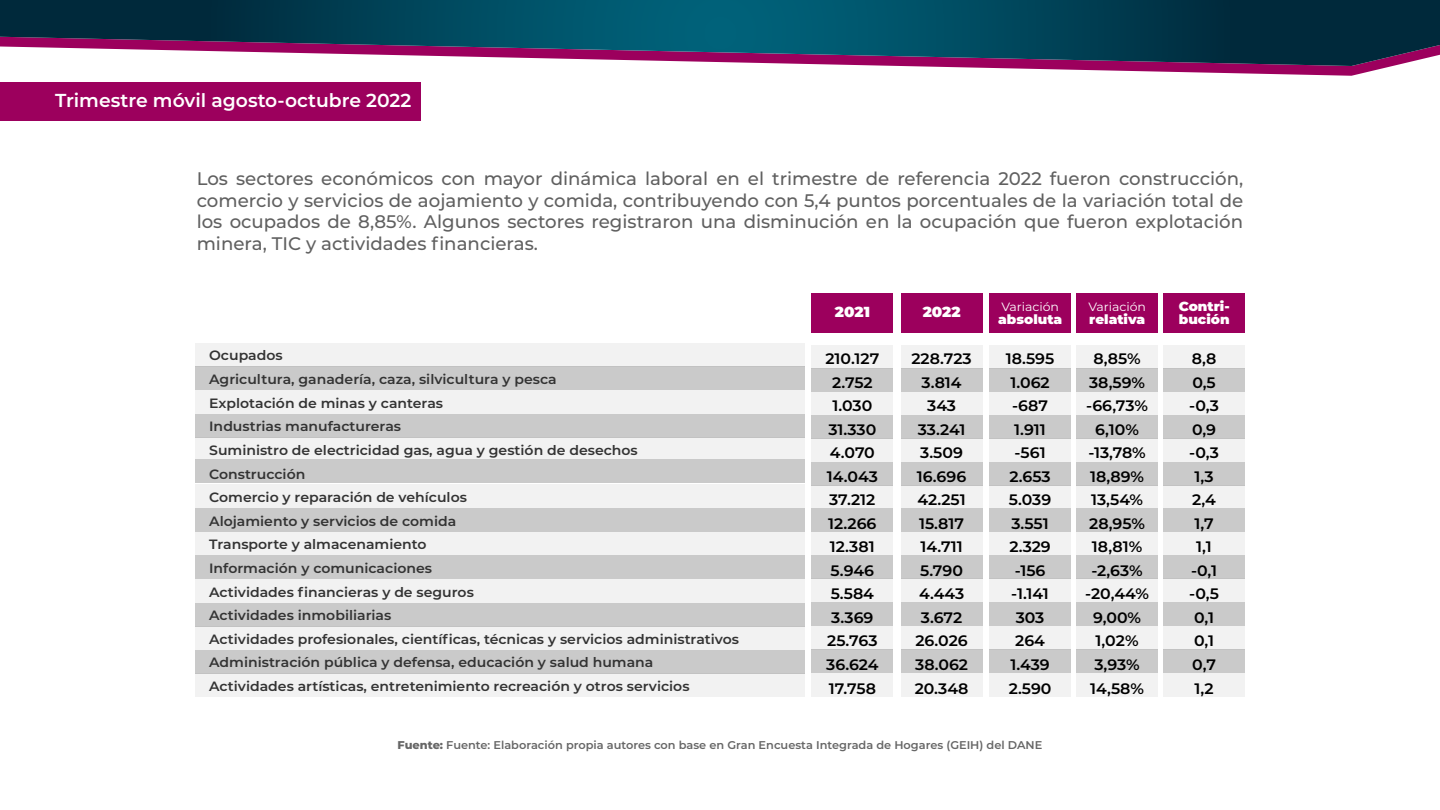
<style>
.page{position:relative;width:1440px;height:810px;background:#fff}
.page>*{position:absolute;margin:0;border:0;box-sizing:border-box;transform-origin:0 0}
.t1{font:600 18.75px "Montserrat";color:#fff}
.t2{font:500 18.15px/21.8px "Montserrat";color:#606060;text-align:justify}
.t3{font:600 15.15px/23.5px "Montserrat";color:#000;text-align:center;scale:1.04 1}
.t4{font:900 14.55px "Montserrat";color:#fff;scale:1.04 1}
.t5{font:600 13.5px/23.6px "Montserrat";color:#333;scale:1.04 1}
.t6{font:900 13.12px/13px "Montserrat";color:#fff;scale:1.04 1}
.t7{font:12px "Montserrat";color:#fff;scale:1.04 1}
.t8{font:600 11.25px "Montserrat";color:#666}
.s1{font-weight:800}
</style>
<div class="page">
<div style="left:0;top:82px;width:421px;height:39px;background:#9c005d"></div>
<div style="left:812px;top:294px;width:81px;height:39px;background:#9c005d"></div>
<div style="left:195px;top:367px;width:610px;height:23px;background:#cacaca"></div>
<div style="left:195px;top:343px;width:610px;height:24px;background:#f2f2f2"></div>
<div style="left:195px;top:390px;width:610px;height:24px;background:#f2f2f2"></div>
<div style="left:195px;top:414px;width:610px;height:23px;background:#cacaca"></div>
<div style="left:195px;top:437px;width:610px;height:24px;background:#f2f2f2"></div>
<div style="left:195px;top:459px;width:610px;height:23px;background:#cacaca"></div>
<div style="left:195px;top:485px;width:610px;height:23px;background:#f2f2f2"></div>
<div style="left:195px;top:508px;width:610px;height:24px;background:#cacaca"></div>
<div style="left:195px;top:532px;width:610px;height:23px;background:#f2f2f2"></div>
<div style="left:195px;top:556px;width:610px;height:23px;background:#cacaca"></div>
<div style="left:195px;top:579px;width:610px;height:23px;background:#f2f2f2"></div>
<div style="left:195px;top:603px;width:610px;height:23px;background:#cacaca"></div>
<div style="left:195px;top:626px;width:610px;height:24px;background:#f2f2f2"></div>
<div style="left:195px;top:650px;width:610px;height:23px;background:#cacaca"></div>
<div style="left:195px;top:673px;width:610px;height:24px;background:#f2f2f2"></div>
<div style="left:812px;top:392px;width:81px;height:23px;background:#f2f2f2"></div>
<div style="left:812px;top:368px;width:81px;height:24px;background:#cacaca"></div>
<div style="left:812px;top:345px;width:81px;height:24px;background:#f2f2f2"></div>
<div style="left:812px;top:462px;width:81px;height:23px;background:#cacaca"></div>
<div style="left:812px;top:415px;width:81px;height:24px;background:#cacaca"></div>
<div style="left:812px;top:438px;width:81px;height:24px;background:#f2f2f2"></div>
<div style="left:812px;top:532px;width:81px;height:23px;background:#f2f2f2"></div>
<div style="left:812px;top:485px;width:81px;height:24px;background:#f2f2f2"></div>
<div style="left:812px;top:508px;width:81px;height:24px;background:#cacaca"></div>
<div style="left:812px;top:602px;width:81px;height:24px;background:#cacaca"></div>
<div style="left:812px;top:649px;width:81px;height:24px;background:#cacaca"></div>
<div style="left:812px;top:673px;width:81px;height:24px;background:#f2f2f2"></div>
<div style="left:812px;top:626px;width:81px;height:23px;background:#f2f2f2"></div>
<div style="left:812px;top:555px;width:81px;height:24px;background:#cacaca"></div>
<div style="left:812px;top:579px;width:81px;height:23px;background:#f2f2f2"></div>
<div style="left:901px;top:294px;width:81px;height:39px;background:#9c005d"></div>
<div style="left:901px;top:392px;width:81px;height:23px;background:#f2f2f2"></div>
<div style="left:901px;top:368px;width:81px;height:24px;background:#cacaca"></div>
<div style="left:901px;top:345px;width:81px;height:24px;background:#f2f2f2"></div>
<div style="left:901px;top:462px;width:81px;height:23px;background:#cacaca"></div>
<div style="left:901px;top:415px;width:81px;height:24px;background:#cacaca"></div>
<div style="left:901px;top:438px;width:81px;height:24px;background:#f2f2f2"></div>
<div style="left:901px;top:532px;width:81px;height:23px;background:#f2f2f2"></div>
<div style="left:901px;top:485px;width:81px;height:24px;background:#f2f2f2"></div>
<div style="left:901px;top:508px;width:81px;height:24px;background:#cacaca"></div>
<div style="left:901px;top:602px;width:81px;height:24px;background:#cacaca"></div>
<div style="left:901px;top:649px;width:81px;height:24px;background:#cacaca"></div>
<div style="left:901px;top:673px;width:81px;height:24px;background:#f2f2f2"></div>
<div style="left:901px;top:626px;width:81px;height:23px;background:#f2f2f2"></div>
<div style="left:901px;top:555px;width:81px;height:24px;background:#cacaca"></div>
<div style="left:901px;top:579px;width:81px;height:23px;background:#f2f2f2"></div>
<div style="left:989px;top:294px;width:82px;height:39px;background:#9c005d"></div>
<div style="left:989px;top:392px;width:82px;height:23px;background:#f2f2f2"></div>
<div style="left:989px;top:368px;width:82px;height:24px;background:#cacaca"></div>
<div style="left:989px;top:345px;width:82px;height:24px;background:#f2f2f2"></div>
<div style="left:989px;top:462px;width:82px;height:23px;background:#cacaca"></div>
<div style="left:989px;top:415px;width:82px;height:24px;background:#cacaca"></div>
<div style="left:989px;top:438px;width:82px;height:24px;background:#f2f2f2"></div>
<div style="left:989px;top:532px;width:82px;height:23px;background:#f2f2f2"></div>
<div style="left:989px;top:485px;width:82px;height:24px;background:#f2f2f2"></div>
<div style="left:989px;top:508px;width:82px;height:24px;background:#cacaca"></div>
<div style="left:989px;top:602px;width:82px;height:24px;background:#cacaca"></div>
<div style="left:989px;top:649px;width:82px;height:24px;background:#cacaca"></div>
<div style="left:989px;top:673px;width:82px;height:24px;background:#f2f2f2"></div>
<div style="left:989px;top:626px;width:82px;height:23px;background:#f2f2f2"></div>
<div style="left:989px;top:555px;width:82px;height:24px;background:#cacaca"></div>
<div style="left:989px;top:579px;width:82px;height:23px;background:#f2f2f2"></div>
<div style="left:1076px;top:294px;width:82px;height:39px;background:#9c005d"></div>
<div style="left:1076px;top:392px;width:82px;height:23px;background:#f2f2f2"></div>
<div style="left:1076px;top:368px;width:82px;height:24px;background:#cacaca"></div>
<div style="left:1076px;top:345px;width:82px;height:24px;background:#f2f2f2"></div>
<div style="left:1076px;top:462px;width:82px;height:23px;background:#cacaca"></div>
<div style="left:1076px;top:415px;width:82px;height:24px;background:#cacaca"></div>
<div style="left:1076px;top:438px;width:82px;height:24px;background:#f2f2f2"></div>
<div style="left:1076px;top:532px;width:82px;height:23px;background:#f2f2f2"></div>
<div style="left:1076px;top:485px;width:82px;height:24px;background:#f2f2f2"></div>
<div style="left:1076px;top:508px;width:82px;height:24px;background:#cacaca"></div>
<div style="left:1076px;top:602px;width:82px;height:24px;background:#cacaca"></div>
<div style="left:1076px;top:649px;width:82px;height:24px;background:#cacaca"></div>
<div style="left:1076px;top:673px;width:82px;height:24px;background:#f2f2f2"></div>
<div style="left:1076px;top:626px;width:82px;height:23px;background:#f2f2f2"></div>
<div style="left:1076px;top:555px;width:82px;height:24px;background:#cacaca"></div>
<div style="left:1076px;top:579px;width:82px;height:23px;background:#f2f2f2"></div>
<div style="left:1163px;top:294px;width:82px;height:39px;background:#9c005d"></div>
<div style="left:1163px;top:392px;width:82px;height:23px;background:#f2f2f2"></div>
<div style="left:1163px;top:368px;width:82px;height:24px;background:#cacaca"></div>
<div style="left:1163px;top:345px;width:82px;height:24px;background:#f2f2f2"></div>
<div style="left:1163px;top:462px;width:82px;height:23px;background:#cacaca"></div>
<div style="left:1163px;top:415px;width:82px;height:24px;background:#cacaca"></div>
<div style="left:1163px;top:438px;width:82px;height:24px;background:#f2f2f2"></div>
<div style="left:1163px;top:532px;width:82px;height:23px;background:#f2f2f2"></div>
<div style="left:1163px;top:485px;width:82px;height:24px;background:#f2f2f2"></div>
<div style="left:1163px;top:508px;width:82px;height:24px;background:#cacaca"></div>
<div style="left:1163px;top:602px;width:82px;height:24px;background:#cacaca"></div>
<div style="left:1163px;top:649px;width:82px;height:24px;background:#cacaca"></div>
<div style="left:1163px;top:673px;width:82px;height:24px;background:#f2f2f2"></div>
<div style="left:1163px;top:626px;width:82px;height:23px;background:#f2f2f2"></div>
<div style="left:1163px;top:555px;width:82px;height:24px;background:#cacaca"></div>
<div style="left:1163px;top:579px;width:82px;height:23px;background:#f2f2f2"></div>
<svg style="left:903px;top:66px;width:489px;height:10px"></svg>
<svg style="left:0;top:0;width:1440px;height:66px;background:#2b4b66"></svg>
<h1 class="t1" style="left:55px;top:87px;width:358px">Trimestre móvil agosto-octubre 2022</h1>
<p class="t2" style="left:197px;top:167px;width:1048px">Los sectores económicos con mayor dinámica laboral en el trimestre de referencia 2022 fueron construcción, comercio y servicios de aojamiento y comida, contribuyendo con 5,4 puntos porcentuales de la variación total de los ocupados de 8,85%. Algunos sectores registraron una disminución en la ocupación que fueron explotación minera, TIC y actividades financieras.</p>
<p class="t4" style="left:835px;top:301px;width:35px">2021</p>
<p class="t5" style="left:209px;top:343px;width:511px">Ocupados<br>Agricultura, ganadería, caza, silvicultura y pesca<br>Explotación de minas y canteras<br>Industrias manufactureras<br>Suministro de electricidad gas, agua y gestión de desechos<br>Construcción<br>Comercio y reparación de vehículos<br>Alojamiento y servicios de comida<br>Transporte y almacenamiento<br>Información y comunicaciones<br>Actividades financieras y de seguros<br>Actividades inmobiliarias<br>Actividades profesionales, científicas, técnicas y servicios administrativos Administración pública y defensa, educación y salud humana Actividades artísticas, entretenimiento recreación y otros servicios</p>
<p class="t3" style="left:825px;top:346px;width:53px">210.127<br>2.752<br>1.030<br>31.330<br>4.070<br>14.043<br>37.212<br>12.266<br>12.381<br>5.946<br>5.584<br>3.369<br>25.763<br>36.624<br>17.758</p>
<p class="t4" style="left:923px;top:301px;width:38px">2022</p>
<p class="t3" style="left:911px;top:346px;width:60px">228.723<br>3.814<br>343<br>33.241<br>3.509<br>16.696<br>42.251<br>15.817<br>14.711<br>5.790<br>4.443<br>3.672<br>26.026<br>38.062<br>20.348</p>
<p class="t7" style="left:1001px;top:298px;width:57px">Variación</p>
<p class="t6" style="left:998px;top:312px;width:63px">absoluta</p>
<p class="t3" style="left:1006px;top:346px;width:48px">18.595<br>1.062 -687<br>1.911 -561<br>2.653<br>5.039<br>3.551<br>2.329 -156 -1.141<br>303<br>264<br>1.439<br>2.590</p>
<p class="t8" style="left:398px;top:737px;width:646px"><span class="s1">Fuente:</span> Fuente: Elaboración propia autores con base en Gran Encuesta Integrada de Hogares (GEIH) del DANE</p>
<p class="t7" style="left:1088px;top:298px;width:57px">Variación</p>
<p class="t6" style="left:1089px;top:312px;width:55px">relativa</p>
<p class="t3" style="left:1085px;top:346px;width:63px">8,85%<br>38,59% -66,73%<br>6,10% -13,78%<br>18,89%<br>13,54%<br>28,95%<br>18,81% -2,63% -20,44%<br>9,00%<br>1,02%<br>3,93%<br>14,58%</p>
<p class="t6" style="left:1179px;top:299px;width:51px">Contri&shy;bución</p>
<p class="t3" style="left:1189px;top:346px;width:30px">8,8<br>0,5 -0,3<br>0,9 -0,3<br>1,3<br>2,4<br>1,7<br>1,1 -0,1 -0,5<br>0,1<br>0,1<br>0,7<br>1,2</p>
</div>
